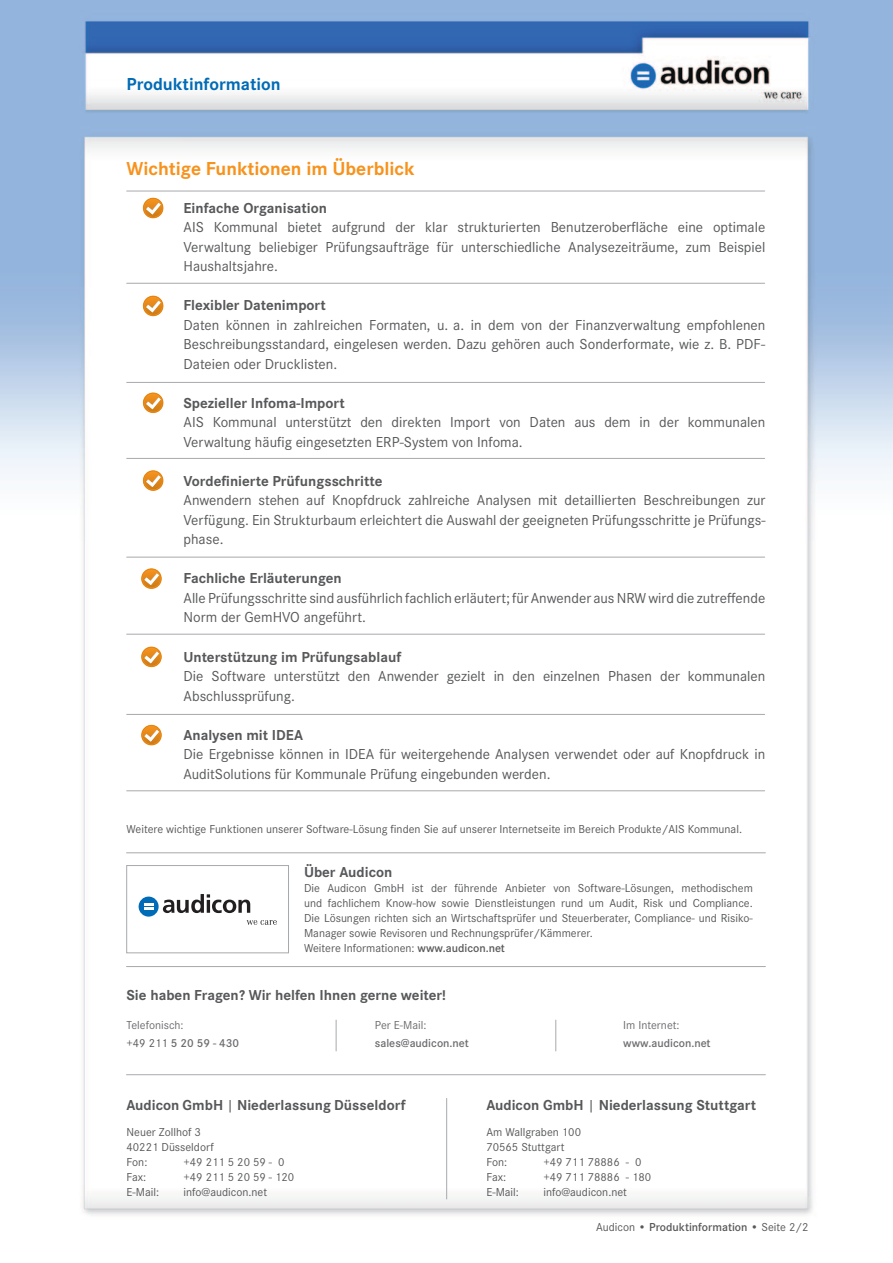
<style>
.page{position:relative;width:893px;height:1263px;background:#fff}
.page>*{position:absolute;margin:0;border:0;box-sizing:border-box;transform-origin:0 0}
.t1{font:700 19.5px "Corporate S";color:#f7931d}
.t2{font:700 18px "Corporate S";color:#006bb6}
.t3{font:15px/19.5px "Corporate S";color:#57585a}
.t4{font:700 15px "Corporate S";color:#57585a}
.t5{font:12px/15px "Corporate S";color:#57585a}
.t6{font:12px/18px "Corporate S";color:#6c6d70}
.t7{font:600 12px "Corporate S";color:#57585a}
.t8{font:600 12px "Corporate S";color:#6c6d70}
.s1{font-weight:600}
.s2{color:#57585a}
.s3{font-weight:400}
</style>
<div class="page">
<img style="left:0;top:0;width:893px;height:1215px">
<svg style="left:143px;top:198px;width:20px;height:20px"></svg>
<svg style="left:143px;top:296px;width:20px;height:20px"></svg>
<svg style="left:143px;top:470px;width:20px;height:21px"></svg>
<svg style="left:143px;top:471px;width:20px;height:19px"></svg>
<svg style="left:143px;top:393px;width:20px;height:20px"></svg>
<hr style="left:556px;top:1020px;width:1px;height:31px;background:#a8a9ad">
<hr style="left:336px;top:1020px;width:1px;height:31px;background:#a8a9ad">
<hr style="left:446px;top:1098px;width:1px;height:101px;background:#a8a9ad">
<hr style="left:126px;top:1074px;width:639px;height:1px;background:#a8a9ad">
<hr style="left:126px;top:852px;width:639px;height:1px;background:#a8a9ad">
<hr style="left:126px;top:966px;width:639px;height:1px;background:#a8a9ad">
<div style="left:127px;top:865px;width:161px;height:88px;background:#fff"></div>
<svg style="left:247px;top:920px;width:30px;height:5px"></svg>
<svg style="left:163px;top:894px;width:87px;height:19px"></svg>
<div style="left:139px;top:896px;width:20px;height:21px;background:#006bb6;border-radius:50%"></div>
<svg style="left:144px;top:903px;width:9px;height:7px"></svg>
<div style="left:126px;top:865px;width:163px;height:88px;border:1px solid #a8a9ad"></div>
<svg style="left:141px;top:568px;width:21px;height:21px"></svg>
<svg style="left:142px;top:569px;width:19px;height:19px"></svg>
<svg style="left:141px;top:647px;width:21px;height:20px"></svg>
<svg style="left:142px;top:647px;width:19px;height:20px"></svg>
<svg style="left:141px;top:725px;width:21px;height:20px"></svg>
<svg style="left:142px;top:725px;width:19px;height:20px"></svg>
<hr style="left:127px;top:283px;width:638px;height:1px;background:#a8a9ad">
<hr style="left:127px;top:191px;width:638px;height:1px;background:#a8a9ad">
<hr style="left:127px;top:382px;width:638px;height:1px;background:#a8a9ad">
<hr style="left:127px;top:557px;width:638px;height:1px;background:#a8a9ad">
<hr style="left:127px;top:458px;width:638px;height:1px;background:#a8a9ad">
<hr style="left:127px;top:634px;width:638px;height:1px;background:#a8a9ad">
<hr style="left:127px;top:790px;width:638px;height:1px;background:#a8a9ad">
<hr style="left:127px;top:714px;width:638px;height:1px;background:#a8a9ad">
<p class="t2" style="left:126px;top:74px;width:156px">Produktinformation</p>
<h1 class="t1" style="left:126px;top:158px;width:290px">Wichtige Funktionen im Überblick</h1>
<p class="t4" style="left:183px;top:199px;width:145px">Einfache Organisation</p>
<p class="t3" style="left:183px;top:218px;width:583px;text-align:justify">AIS Kommunal bietet aufgrund der klar strukturierten Benutzeroberfläche eine optimale Verwaltung beliebiger Prüfungsaufträge für unterschiedliche Analysezeiträume, zum Beispiel Haushaltsjahre.</p>
<p class="t4" style="left:183px;top:297px;width:144px">Flexibler Datenimport</p>
<p class="t3" style="left:183px;top:315px;width:583px;text-align:justify">Daten können in zahlreichen Formaten, u. a. in dem von der Finanzverwaltung empfohlenen Beschreibungsstandard, eingelesen werden. Dazu gehören auch Sonderformate, wie z. B. PDF-Dateien oder Drucklisten.</p>
<p class="t4" style="left:183px;top:394px;width:163px">Spezieller Infoma-Import</p>
<p class="t3" style="left:183px;top:413px;width:583px">AIS Kommunal unterstützt den direkten Import von Daten aus dem in der kommunalen<br>Verwaltung häufig eingesetzten ERP-System von Infoma.</p>
<p class="t4" style="left:183px;top:472px;width:200px">Vordefinierte Prüfungsschritte</p>
<p class="t3" style="left:183px;top:491px;width:583px;text-align:justify">Anwendern stehen auf Knopfdruck zahlreiche Analysen mit detaillierten Beschreibungen zur Verfügung. Ein Strukturbaum erleichtert die Auswahl der geeigneten Prüfungsschritte je Prüfungs&shy;phase.</p>
<p class="t4" style="left:183px;top:570px;width:160px">Fachliche Erläuterungen</p>
<p class="t3" style="left:183px;top:588px;width:583px">Alle Prüfungsschritte sind ausführlich fachlich erläutert; für Anwender aus NRW wird die zutreffende<br>Norm der GemHVO angeführt.</p>
<p class="t4" style="left:183px;top:648px;width:219px">Unterstützung im Prüfungsablauf</p>
<p class="t3" style="left:183px;top:666px;width:583px">Die Software unterstützt den Anwender gezielt in den einzelnen Phasen der kommunalen<br>Abschlussprüfung.</p>
<p class="t4" style="left:183px;top:726px;width:121px">Analysen mit IDEA</p>
<p class="t3" style="left:183px;top:744px;width:583px">Die Ergebnisse können in IDEA für weitergehende Analysen verwendet oder auf Knopfdruck in<br>AuditSolutions für Kommunale Prüfung eingebunden werden.</p>
<p class="t5" style="left:126px;top:821px;width:617px">Weitere wichtige Funktionen unserer Software-Lösung finden Sie auf unserer Internetseite im Bereich Produkte/AIS Kommunal.</p>
<p class="t4" style="left:304px;top:863px;width:90px">Über Audicon</p>
<p class="t5" style="left:304px;top:880px;width:450px">Die Audicon GmbH ist der führende Anbieter von Software-Lösungen, methodischem und fachlichem Know-how sowie Dienstleistungen rund um Audit, Risk und Compliance.<br>Die Lösungen richten sich an Wirtschaftsprüfer und Steuerberater, Compliance- und Risiko-Manager sowie Revisoren und Rechnungsprüfer/Kämmerer.<br>Weitere Informationen: <span class="s1">www.audicon.net</span></p>
<p class="t4" style="left:126px;top:987px;width:321px">Sie haben Fragen? Wir helfen Ihnen gerne weiter!</p>
<p class="t6" style="left:126px;top:1016px;width:114px">Telefonisch:<br><span class="s2">+49 211</span> <span class="s1">5 20 59 - 430</span></p>
<p class="t6" style="left:375px;top:1016px;width:53px">Per E-Mail:</p>
<p class="t8" style="left:375px;top:1036px;width:95px">sales@audicon.net</p>
<p class="t6" style="left:623px;top:1016px;width:58px">Im Internet:</p>
<p class="t8" style="left:623px;top:1036px;width:89px">www.audicon.net</p>
<p class="t4" style="left:126px;top:1096px;width:281px">Audicon GmbH <span class="s3">|</span> Niederlassung Düsseldorf</p>
<p class="t4" style="left:486px;top:1096px;width:271px">Audicon GmbH <span class="s3">|</span> Niederlassung Stuttgart</p>
<p class="t5" style="left:126px;top:1124px;width:89px">Neuer Zollhof 3<br>40221 Düsseldorf<br>Fon:</p>
<p class="t5" style="left:486px;top:1124px;width:96px">Am Wallgraben 100<br>70565 Stuttgart<br>Fon:</p>
<p class="t5" style="left:543px;top:1154px;width:100px">+49 711 78886 - 0</p>
<p class="t5" style="left:183px;top:1154px;width:103px">+49 211 5 20 59 - 0</p>
<p class="t5" style="left:126px;top:1169px;width:21px">Fax:</p>
<p class="t5" style="left:183px;top:1169px;width:112px">+49 211 5 20 59 - 120</p>
<p class="t5" style="left:126px;top:1184px;width:34px">E-Mail:</p>
<p class="t5" style="left:183px;top:1184px;width:85px">info@audicon.net</p>
<p class="t5" style="left:486px;top:1169px;width:21px">Fax:</p>
<p class="t5" style="left:543px;top:1169px;width:109px">+49 711 78886 - 180</p>
<p class="t5" style="left:486px;top:1184px;width:34px">E-Mail:</p>
<p class="t5" style="left:543px;top:1184px;width:85px">info@audicon.net</p>
<p class="t7" style="left:596px;top:1220px;width:214px"><span class="s3">Audicon •</span> Produktinformation • <span class="s3">Seite 2/2</span></p>
</div>
